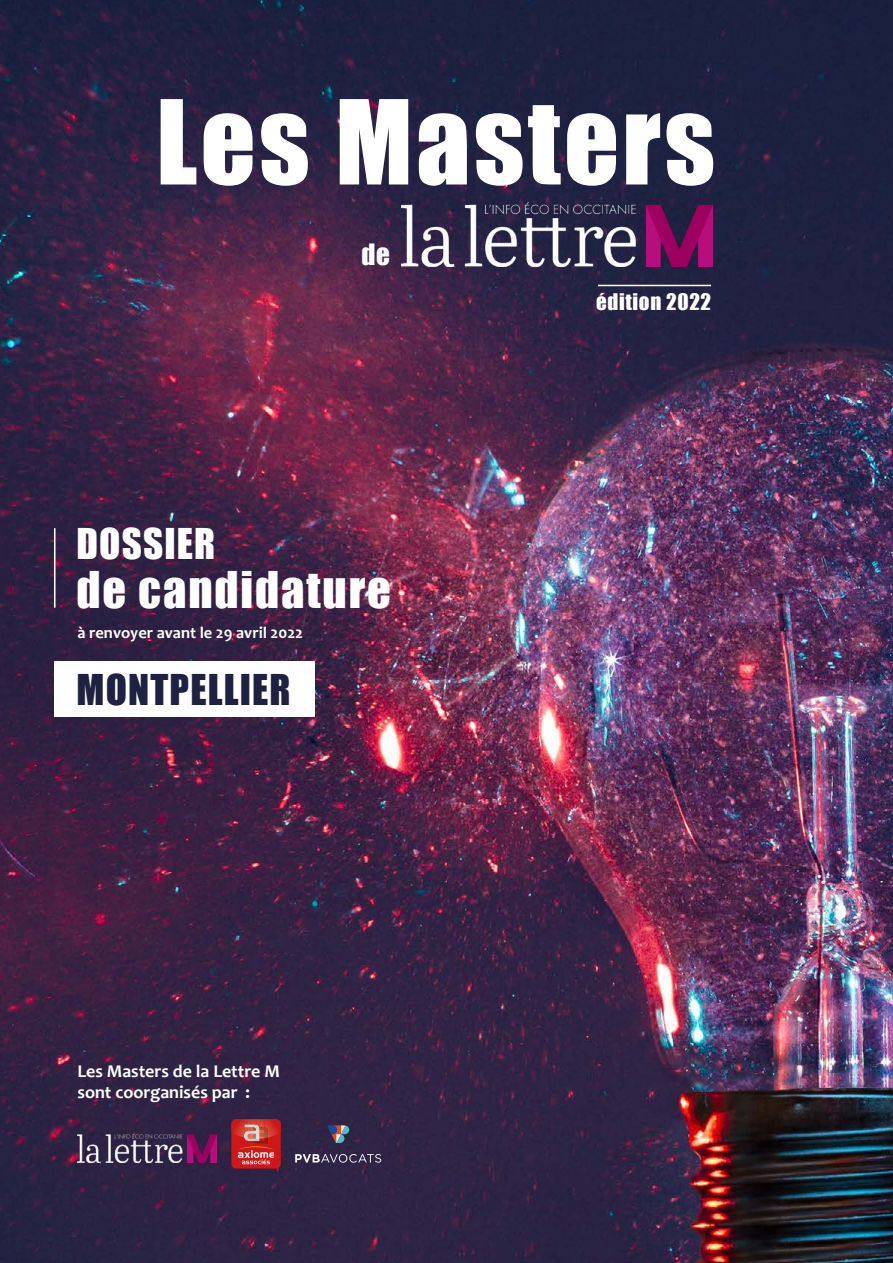
<style>
.page{position:relative;width:893px;height:1263px;background:#fff}
.page>*{position:absolute;margin:0;border:0;box-sizing:border-box;transform-origin:0 0}
.t1{font:108px "Impact";letter-spacing:.03em;color:#fff}
.t2{font:46.5px "Impact";letter-spacing:.04em;color:#fff}
.t3{font:39px "Impact";letter-spacing:.03em;color:#1e2140}
.t4{font:39px "Impact";letter-spacing:.03em;color:#fff}
.t5{font:27px "Impact";color:#fff}
.t6{font:21px "Impact";letter-spacing:.03em;color:#fff}
.t7{font:700 18px/21.6px "Candara";color:#fff}
.t8{font:700 16.5px "Candara";color:#fff}
</style>
<div class="page">
<img style="left:0;top:0;width:893px;height:1263px">
<img style="left:77px;top:1134px;width:140px;height:29px">
<div style="left:231px;top:1119px;width:50px;height:49px;background:#cd1719;border-radius:5px"></div>
<img style="left:231px;top:1119px;width:5px;height:16px">
<svg style="left:236px;top:1119px;width:45px;height:45px"></svg>
<img style="left:402px;top:203px;width:311px;height:64px">
<hr style="left:598px;top:285px;width:113px;height:1px;background:#fff">
<hr style="left:54px;top:528px;width:2px;height:80px;background:#fff">
<div style="left:55px;top:662px;width:260px;height:55px;background:#fff"></div>
<svg style="left:295px;top:1154px;width:86px;height:9px"></svg>
<svg style="left:327px;top:1125px;width:22px;height:18px"></svg>
<h1 class="t1" style="left:156px;top:58px;width:560px">Les Masters</h1>
<h3 class="t5" style="left:361px;top:234px;width:30px">de</h3>
<h3 class="t4" style="left:77px;top:513px;width:140px">DOSSIER</h3>
<h2 class="t2" style="left:77px;top:554px;width:316px">de candidature</h2>
<p class="t8" style="left:77px;top:622px;width:227px">à renvoyer avant le 29 avril 2022</p>
<h3 class="t3" style="left:77px;top:659px;width:215px">MONTPELLIER</h3>
<p class="t7" style="left:77px;top:1060px;width:204px">Les Masters de la Lettre M sont coorganisés par :</p>
<p class="t6" style="left:596px;top:286px;width:116px">édition 2022</p>
</div>
